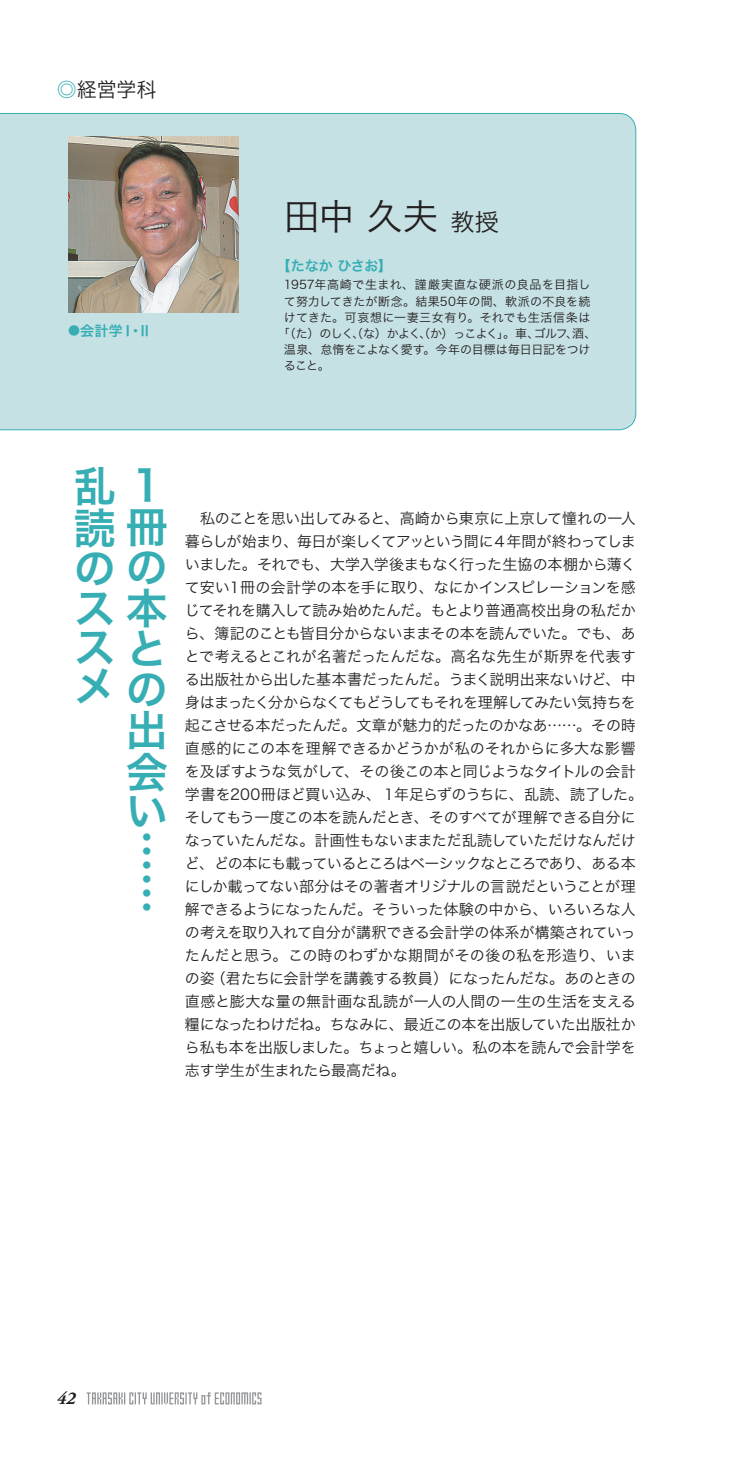
<style>
.page{position:relative;width:738px;height:1458px;background:#fff}
.page>*{position:absolute;margin:0;border:0;box-sizing:border-box;transform-origin:0 0}
.t1{font:42px/40px "Hira Kaku Pro N W6";color:#36aeb4}
.t2{font:36px "Hira Kaku Pro N W3";color:#231f20}
.t3{font:20px "Hira Kaku Pro N W3";color:#231f20}
.t4{font:italic 700 18px "Adobe Garamond Pro";color:#231f20}
.t5{font:15px/23px "Hira Kaku Pro N W3";letter-spacing:-.025em;color:#231f20}
.t6{font:14px "Hira Kaku Pro N W6";letter-spacing:-.005em;color:#36aeb4}
.t7{font:12px "Hira Kaku Pro N W3";letter-spacing:-.09em;color:#231f20}
.t8{font:12px "Hira Kaku Pro N W3";letter-spacing:.01em;color:#231f20}
.t9{font:12px "Hira Kaku Pro N W3";letter-spacing:.04em;color:#231f20}
.t10{font:12px "Hira Kaku Pro N W3";letter-spacing:-.015em;color:#231f20}
.t11{font:12px "Hira Kaku Pro N W3";letter-spacing:.03em;color:#231f20}
.s1{color:#36aeb4}
.s2{font-size:12px}
.s3{font-size:24px}
</style>
<div class="page">
<svg style="left:86px;top:1392px;width:175px;height:11px"></svg>
<div style="left:0;top:113px;width:635px;height:317px;background:#c6e1e4"></div>
<img style="left:68px;top:136px;width:170px;height:176px">
<p class="t3" style="left:57px;top:72px;width:101px"><span class="s1">◎</span>経営学科</p>
<p class="t6" style="left:68px;top:318px;width:85px"><span class="s2">●</span>会計学Ⅰ･Ⅱ</p>
<p class="t2" style="left:283px;top:185px;width:216px">田中 久夫 <span class="s3">教授</span></p>
<p class="t6" style="left:276px;top:253px;width:116px">【たなか ひさお】</p>
<p class="t9" style="left:283px;top:274px;width:308px">1957年高崎で生まれ、謹厳実直な硬派の良品を目指し</p>
<p class="t8" style="left:283px;top:290px;width:308px">て努力してきたが断念。結果50年の間、軟派の不良を続</p>
<p class="t11" style="left:283px;top:306px;width:308px">けてきた。可哀想に一妻三女有り。それでも生活信条は</p>
<p class="t7" style="left:277px;top:322px;width:320px">「（た）のしく、（な）かよく、（か）っこよく」。車、ゴルフ、酒、</p>
<p class="t10" style="left:283px;top:338px;width:308px">温泉、怠惰をこよなく愛す。今年の目標は毎日日記をつけ</p>
<p class="t8" style="left:283px;top:354px;width:47px">ること。</p>
<p class="t1" style="left:74px;top:464px;width:94px">乱１読冊ののス本スとメ</p>
<p class="t1" style="left:126px;top:667px;width:43px;line-height:40.8px">の出会い… …</p>
<p class="t5" style="left:185px;top:505px;width:459px">　私のことを思い出してみると、高崎から東京に上京して憧れの一人暮らしが始まり、毎日が楽しくてアッという間に４年間が終わってしまいました。それでも、大学入学後まもなく行った生協の本棚から薄くて安い１冊の会計学の本を手に取り、なにかインスピレーションを感じてそれを購入して読み始めたんだ。もとより普通高校出身の私だから、簿記のことも皆目分からないままその本を読んでいた。でも、あとで考えるとこれが名著だったんだな。高名な先生が斯界を代表する出版社から出した基本書だったんだ。うまく説明出来ないけど、中身はまったく分からなくてもどうしてもそれを理解してみたい気持ちを起こさせる本だったんだ。文章が魅力的だったのかなあ……。その時直感的にこの本を理解できるかどうかが私のそれからに多大な影響を及ぼすような気がして、その後この本と同じようなタイトルの会計学書を200冊ほど買い込み、１年足らずのうちに、乱読、読了した。そしてもう一度この本を読んだとき、そのすべてが理解できる自分になっていたんだな。計画性もないままただ乱読していただけなんだけど、どの本にも載っているところはベーシックなところであり、ある本にしか載ってない部分はその著者オリジナルの言説だということが理解できるようになったんだ。そういった体験の中から、いろいろな人の考えを取り入れて自分が講釈できる会計学の体系が構築されていったんだと思う。この時のわずかな期間がその後の私を形造り、いまの姿（君たちに会計学を講義する教員）になったんだな。あのときの直感と膨大な量の無計画な乱読が一人の人間の一生の生活を支える糧になったわけだね。ちなみに、最近この本を出版していた出版社から私も本を出版しました。ちょっと嬉しい。私の本を読んで会計学を志す学生が生まれたら最高だね。</p>
<p class="t4" style="left:57px;top:1387px;width:20px">42</p>
</div>
